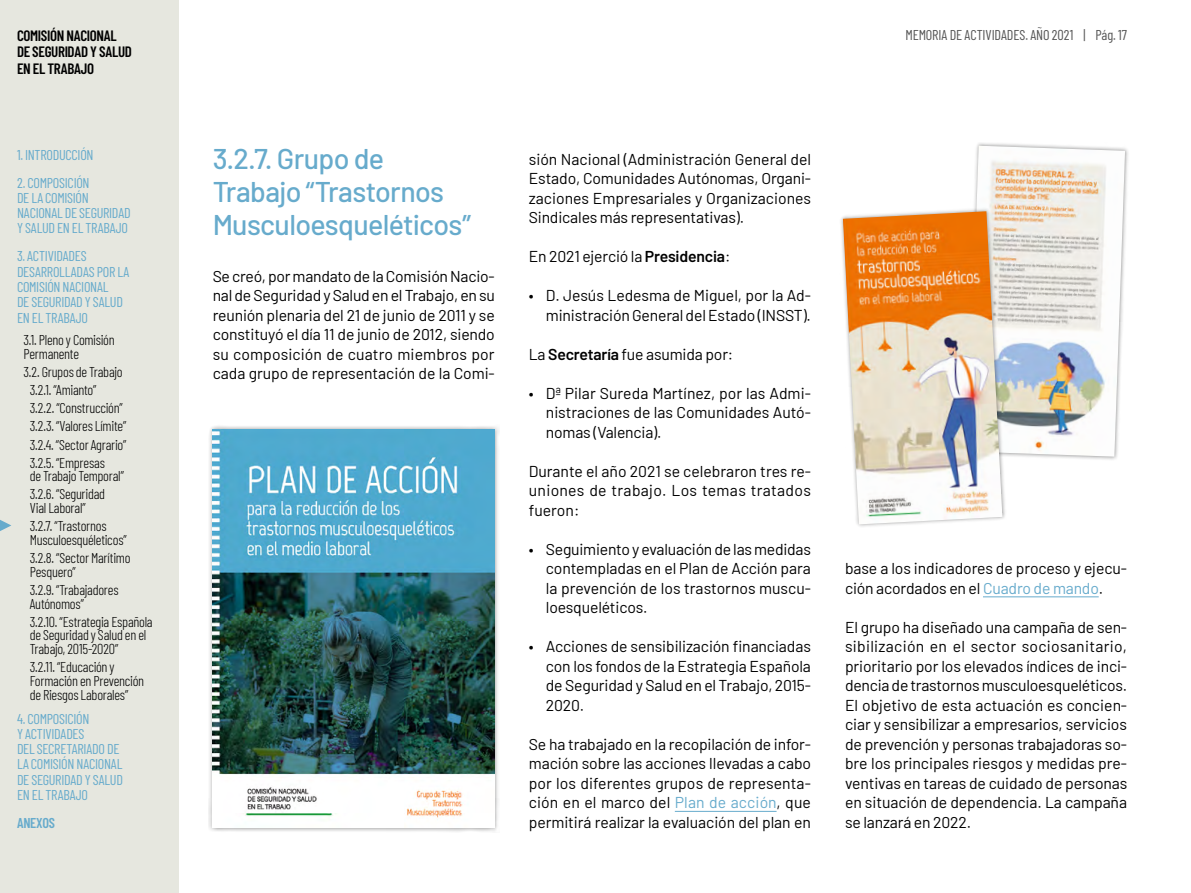
<style>
.page{position:relative;width:1191px;height:893px;background:#fff}
.page>*{position:absolute;margin:0;border:0;box-sizing:border-box;transform-origin:0 0}
.t1{font:500 28.5px/33px "Barlow";letter-spacing:-.025em;color:#67abcc}
.t2{font:15.75px/19.5px "Barlow";letter-spacing:-.005em;color:#000;text-align:justify}
.t3{font:600 15px/16.5px "Barlow Condensed";letter-spacing:-.02em;color:#000}
.t4{font:300 14.25px/18.1px "Barlow Condensed";letter-spacing:-.02em;color:#000}
.t5{font:14.25px/15.3px "Barlow Condensed";letter-spacing:-.02em;color:#67abcc}
.t6{font:14.25px "Barlow Condensed";letter-spacing:-.005em;color:#555}
.t7{font:600 14.25px "Barlow Condensed";letter-spacing:-.015em;color:#67abcc}
.s1{font-weight:600}
.s2{color:#67abcc}
</style>
<div class="page">
<div style="left:0;top:0;width:179px;height:893px;background:#e6e7df"></div>
<div style="left:208px;top:425px;width:291px;height:408px;background:#000;opacity:.4"></div>
<img style="left:213px;top:429px;width:282px;height:399px">
<hr style="left:675px;top:811px;width:101px;height:1px;background:#67abcc">
<svg style="left:0;top:520px;width:11px;height:11px"></svg>
<div style="left:964px;top:142px;width:165px;height:319px;background:#000;opacity:.4"></div>
<img style="left:968px;top:146px;width:157px;height:311px">
<div style="left:839px;top:207px;width:167px;height:321px;background:#000;opacity:.4"></div>
<img style="left:843px;top:211px;width:159px;height:313px">
<hr style="left:983px;top:596px;width:115px;height:1px;background:#67abcc">
<p class="t3" style="left:17px;top:26px;width:116px">COMISIÓN NACIONAL<br>DE SEGURIDAD Y SALUD<br>EN EL TRABAJO</p>
<p class="t6" style="left:905px;top:24px;width:223px">MEMORIA DE ACTIVIDADES. AÑO 2021 | Pág. 17</p>
<p class="t5" style="left:17px;top:146px;width:78px">1. INTRODUCCIÓN</p>
<p class="t5" style="left:17px;top:174px;width:115px">2. COMPOSICIÓN<br>DE LA COMISIÓN<br>NACIONAL DE SEGURIDAD<br>Y SALUD EN EL TRABAJO</p>
<p class="t5" style="left:17px;top:248px;width:114px">3. ACTIVIDADES<br>DESARROLLADAS POR LA<br>COMISIÓN NACIONAL<br>DE SEGURIDAD Y SALUD<br>EN EL TRABAJO</p>
<p class="t4" style="left:23px;top:332px;width:93px;line-height:13.8px">3.1. Pleno y Comisión<br>Permanente</p>
<p class="t4" style="left:30px;top:361px;width:98px;text-indent:-6px">3.2. Grupos de Trabajo<br>3.2.1. “Amianto”<br>3.2.2. “Construcción”<br>3.2.3. “Valores Límite”<br>3.2.4. “Sector Agrario”<br>3.2.5. “Empresas</p>
<p class="t4" style="left:30px;top:466px;width:96px">de Trabajo Temporal”<br>3.2.6. “Seguridad</p>
<p class="t4" style="left:30px;top:498px;width:78px">Vial Laboral”<br>3.2.7. “Trastornos</p>
<p class="t4" style="left:30px;top:530px;width:102px">Musculoesquéleticos”<br>3.2.8. “Sector Marítimo</p>
<p class="t4" style="left:30px;top:562px;width:90px">Pesquero”<br>3.2.9. “Trabajadores</p>
<p class="t4" style="left:30px;top:593px;width:124px">Autónomos”<br>3.2.10. “Estrategia Española</p>
<p class="t4" style="left:30px;top:627px;width:118px;line-height:13.8px">de Seguridad y Salud en el<br>Trabajo, 2015-2020”</p>
<p class="t4" style="left:30px;top:659px;width:116px;line-height:13.8px">3.2.11. “Educación y<br>Formación en Prevención de Riesgos Laborales”</p>
<p class="t5" style="left:17px;top:710px;width:107px">4. COMPOSICIÓN<br>Y ACTIVIDADES<br>DEL SECRETARIADO DE<br>LA COMISIÓN NACIONAL<br>DE SEGURIDAD Y SALUD<br>EN EL TRABAJO</p>
<p class="t7" style="left:17px;top:813px;width:39px">ANEXOS</p>
<h3 class="t1" style="left:213px;top:140px;width:260px">3.2.7. Grupo de<br>Trabajo “Trastornos<br>Musculoesqueléticos”</h3>
<p class="t2" style="left:213px;top:265px;width:284px">Se creó, por mandato de la Comisión Nacio&shy;nal de Seguridad y Salud en el Trabajo, en su reunión plenaria del 21 de junio de 2011 y se constituyó el día 11 de junio de 2012, siendo su composición de cuatro miembros por cada grupo de representación de la Comi-</p>
<p class="t2" style="left:529px;top:148px;width:284px">sión Nacional (Administración General del Estado, Comunidades Autónomas, Organi&shy;zaciones Empresariales y Organizaciones Sindicales más representativas).</p>
<p class="t2" style="left:529px;top:246px;width:203px">En 2021 ejerció la <span class="s1">Presidencia</span>:</p>
<p class="t2" style="left:529px;top:285px;width:284px;text-align:right">• D. Jesús Ledesma de Miguel, por la Ad&shy;ministración General del Estado (INSST).</p>
<p class="t2" style="left:529px;top:343px;width:206px">La <span class="s1">Secretaría</span> fue asumida por:</p>
<p class="t2" style="left:546px;top:382px;width:267px;text-indent:-17px">• Dª Pilar Sureda Martínez, por las Admi&shy;nistraciones de las Comunidades Autó&shy;nomas (Valencia).</p>
<p class="t2" style="left:529px;top:460px;width:284px">Durante el año 2021 se celebraron tres re&shy;uniones de trabajo. Los temas tratados fueron:</p>
<p class="t2" style="left:546px;top:538px;width:267px;text-indent:-17px">• Seguimiento y evaluación de las medidas contempladas en el Plan de Acción para la prevención de los trastornos muscu&shy;loesqueléticos.</p>
<p class="t2" style="left:546px;top:636px;width:267px;text-indent:-17px">• Acciones de sensibilización financiadas con los fondos de la Estrategia Española de Seguridad y Salud en el Trabajo, 2015- 2020.</p>
<p class="t2" style="left:529px;top:733px;width:284px">Se ha trabajado en la recopilación de infor&shy;mación sobre las acciones llevadas a cabo por los diferentes grupos de representa&shy;ción en el marco del <span class="s2">Plan de acción</span>, que permitirá realizar la evaluación del plan en</p>
<p class="t2" style="left:845px;top:558px;width:284px">base a los indicadores de proceso y ejecu&shy;ción acordados en el <span class="s2">Cuadro de mando</span>.</p>
<p class="t2" style="left:845px;top:616px;width:284px">El grupo ha diseñado una campaña de sen&shy;sibilización en el sector sociosanitario, prioritario por los elevados índices de inci&shy;dencia de trastornos musculoesqueléticos.<br>El objetivo de esta actuación es concien&shy;ciar y sensibilizar a empresarios, servicios de prevención y personas trabajadoras so&shy;bre los principales riesgos y medidas pre&shy;ventivas en tareas de cuidado de personas en situación de dependencia. La campaña se lanzará en 2022.</p>
</div>
